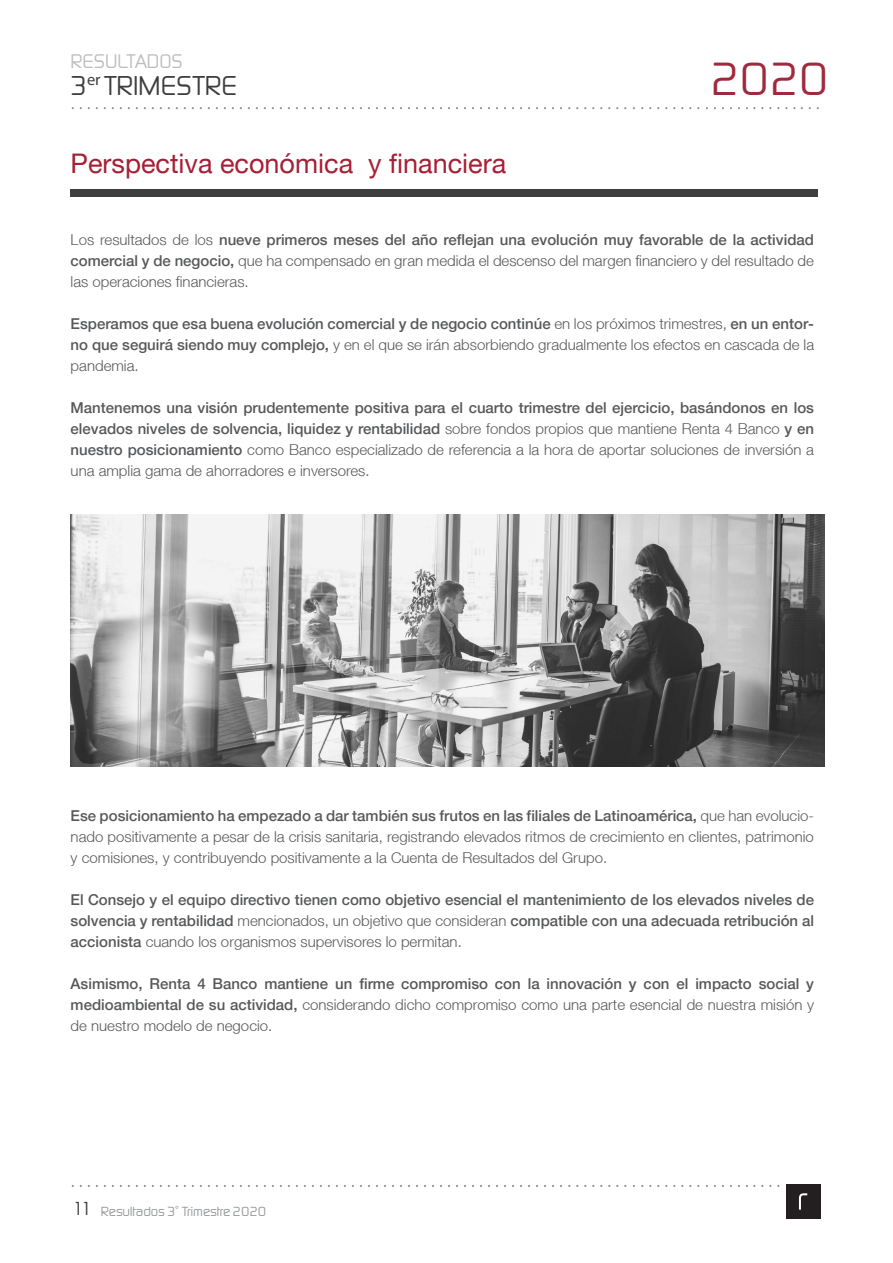
<style>
.page{position:relative;width:893px;height:1263px;background:#fff}
.page>*{position:absolute;margin:0;border:0;box-sizing:border-box;transform-origin:0 0}
.t1{font:300 48.15px "Digital Sans";color:#9f2a3d}
.t2{font:300 28.2px "Digital Sans";color:#3e3e3f}
.t3{font:27px "Helvetica Neue LT";color:#a62035}
.t4{font:300 20.4px "Digital Sans";color:#bcbdc0}
.t5{font:300 19.5px "Digital Sans";color:#3e3e3f}
.t6{font:500 15px/21px "Helvetica Neue LT";color:#57585a;text-align:justify}
.t7{font:300 15px/21px "Helvetica Neue LT";color:#57585a;text-align:justify}
.t8{font:300 13.65px "Digital Sans";color:#939598}
.s1{font-weight:500}
.s2{font-weight:300}
</style>
<div class="page">
<div style="left:71px;top:189px;width:747px;height:7px;background:#3e3e3f"></div>
<svg style="left:72px;top:107px;width:747px;height:2px"></svg>
<svg style="left:72px;top:1185px;width:707px;height:2px"></svg>
<div style="left:786px;top:1184px;width:34px;height:34px;background:#231f20"></div>
<svg style="left:799px;top:1193px;width:8px;height:16px"></svg>
<img style="left:70px;top:515px;width:754px;height:251px">
<h3 class="t4" style="left:71px;top:50px;width:113px">RESULTADOS</h3>
<h2 class="t2" style="left:70px;top:70px;width:169px">3<sup>er</sup> TRIMESTRE</h2>
<h3 class="t3" style="left:71px;top:147px;width:437px">Perspectiva económica y financiera</h3>
<h1 class="t1" style="left:710px;top:52px;width:120px">2020</h1>
<p class="t7" style="left:71px;top:229px;width:745px">Los resultados de los <span class="s1">nueve primeros meses del año reflejan una evolución muy favorable de la actividad comercial y de negocio,</span> que ha compensado en gran medida el descenso del margen financiero y del resultado de las operaciones financieras.</p>
<p class="t6" style="left:71px;top:313px;width:745px">Esperamos que esa buena evolución comercial y de negocio continúe <span class="s2">en los próximos trimestres,</span> en un entor&shy;no que seguirá siendo muy complejo, <span class="s2">y en el que se irán absorbiendo gradualmente los efectos en cascada de la pandemia.</span></p>
<p class="t6" style="left:71px;top:397px;width:745px">Mantenemos una visión prudentemente positiva para el cuarto trimestre del ejercicio, basándonos en los elevados niveles de solvencia, liquidez y rentabilidad <span class="s2">sobre fondos propios que mantiene Renta 4 Banco</span> y en nuestro posicionamiento <span class="s2">como Banco especializado de referencia a la hora de aportar soluciones de inversión a una amplia gama de ahorradores e inversores.</span></p>
<p class="t7" style="left:71px;top:805px;width:745px"><span class="s1">Ese posicionamiento ha empezado a dar también sus frutos en las filiales de Latinoamérica,</span> que han evolucio&shy;nado positivamente a pesar de la crisis sanitaria, registrando elevados ritmos de crecimiento en clientes, patrimonio y comisiones, y contribuyendo positivamente a la Cuenta de Resultados del Grupo.</p>
<p class="t6" style="left:71px;top:889px;width:745px">El Consejo y el equipo directivo tienen como objetivo esencial el mantenimiento de los elevados niveles de solvencia y rentabilidad <span class="s2">mencionados, un objetivo que consideran</span> compatible con una adecuada retribución al accionista <span class="s2">cuando los organismos supervisores lo permitan.</span></p>
<p class="t6" style="left:71px;top:973px;width:745px">Asimismo, Renta 4 Banco mantiene un firme compromiso con la innovación y con el impacto social y medioambiental de su actividad, <span class="s2">considerando dicho compromiso como una parte esencial de nuestra misión y de nuestro modelo de negocio.</span></p>
<h3 class="t5" style="left:72px;top:1197px;width:22px">11</h3>
<p class="t8" style="left:101px;top:1203px;width:167px">Resultados 3<sup>º</sup> Trimestre 2020</p>
</div>
